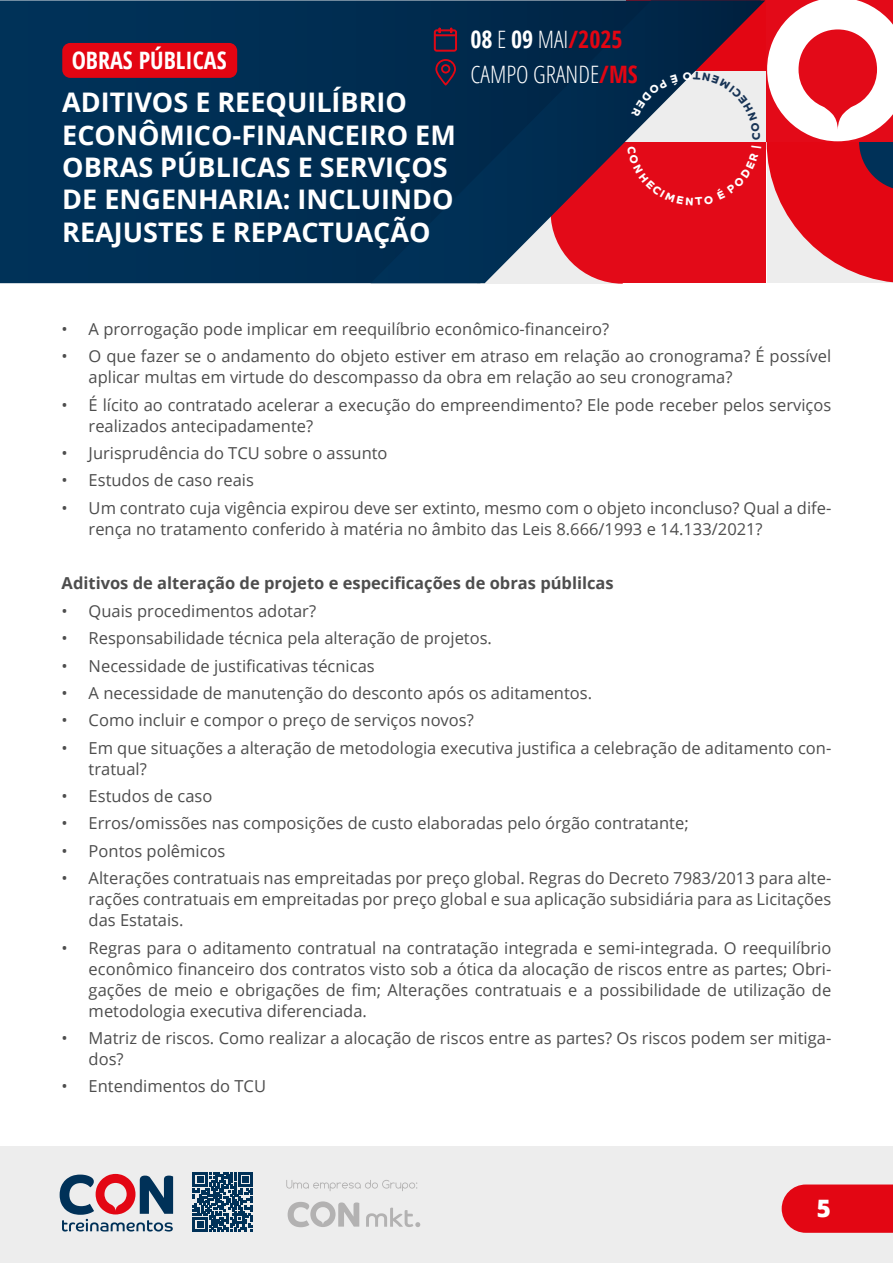
<style>
.page{position:relative;width:893px;height:1263px;background:#fff}
.page>*{position:absolute;margin:0;border:0;box-sizing:border-box;transform-origin:0 0}
.t1{font:700 27px/32.4px "Open Sans";color:#fff}
.t2{font:300 condensed 24px/34.5px "Open Sans";color:#fff}
.t3{font:700 condensed 24px "Open Sans";color:#fff}
.t4{font:800 24px "Open Sans";color:#fff}
.t5{font:16.5px/21px "Open Sans";color:#4d4d4d}
.t6{font:700 16.5px "Open Sans";color:#4d4d4d}
.s1{font-weight:700}
.s2{font-weight:700;color:#e30512}
</style>
<div class="page">
<div style="left:0;top:1146px;width:893px;height:117px;background:#ededed"></div>
<svg style="left:782px;top:1184px;width:111px;height:49px;background:#e3131f"></svg>
<svg style="left:286px;top:1180px;width:131px;height:11px"></svg>
<svg style="left:366px;top:1207px;width:54px;height:20px"></svg>
<svg style="left:288px;top:1201px;width:71px;height:26px"></svg>
<svg style="left:60px;top:1174px;width:113px;height:57px"></svg>
<svg style="left:193px;top:1172px;width:60px;height:60px"></svg>
<div style="left:0;top:0;width:371px;height:283px;background:#003055"></div>
<svg style="left:371px;top:0;width:394px;height:283px;background:#113051"></svg>
<svg style="left:767px;top:0;width:126px;height:283px"></svg>
<svg style="left:433px;top:27px;width:25px;height:25px"></svg>
<svg style="left:435px;top:59px;width:21px;height:26px"></svg>
<div style="left:62px;top:43px;width:175px;height:35px;background:#e30512;border-radius:8px"></div>
<svg style="left:551px;top:72px;width:210px;height:212px;background:#b03d4d"></svg>
<h2 class="t3" style="left:72px;top:44px;width:156px">OBRAS PÚBLICAS</h2>
<h1 class="t1" style="left:62px;top:86px;width:395px">ADITIVOS E REEQUILÍBRIO<br>ECONÔMICO-FINANCEIRO EM<br>OBRAS PÚBLICAS E SERVIÇOS<br>DE ENGENHARIA: INCLUINDO<br>REAJUSTES E REPACTUAÇÃO</h1>
<h2 class="t2" style="left:470px;top:22px;width:169px"><span class="s1">08</span> E <span class="s1">09</span> MAI<span class="s2">/2025<br></span>CAMPO GRANDE<span class="s2">/MS</span></h2>
<p class="t5" style="left:62px;top:318px;width:549px">• A prorrogação pode implicar em reequilíbrio econômico-financeiro?</p>
<p class="t5" style="left:89px;top:345px;width:744px;text-indent:-27px">• O que fazer se o andamento do objeto estiver em atraso em relação ao cronograma? É possível aplicar multas em virtude do descompasso da obra em relação ao seu cronograma?</p>
<p class="t5" style="left:89px;top:394px;width:744px;text-indent:-27px">• É lícito ao contratado acelerar a execução do empreendimento? Ele pode receber pelos serviços realizados antecipadamente?</p>
<p class="t5" style="left:62px;top:442px;width:327px">• Jurisprudência do TCU sobre o assunto</p>
<p class="t5" style="left:62px;top:469px;width:194px">• Estudos de caso reais</p>
<p class="t5" style="left:89px;top:497px;width:744px;text-indent:-27px">• Um contrato cuja vigência expirou deve ser extinto, mesmo com o objeto inconcluso? Qual a dife&shy;rença no tratamento conferido à matéria no âmbito das Leis 8.666/1993 e 14.133/2021?</p>
<p class="t6" style="left:62px;top:572px;width:554px">Aditivos de alteração de projeto e especificações de obras públilcas</p>
<p class="t5" style="left:62px;top:600px;width:256px">• Quais procedimentos adotar?</p>
<p class="t5" style="left:62px;top:627px;width:432px">• Responsabilidade técnica pela alteração de projetos.</p>
<p class="t5" style="left:62px;top:655px;width:315px">• Necessidade de justificativas técnicas</p>
<p class="t5" style="left:62px;top:682px;width:532px">• A necessidade de manutenção do desconto após os aditamentos.</p>
<p class="t5" style="left:62px;top:709px;width:414px">• Como incluir e compor o preço de serviços novos?</p>
<p class="t5" style="left:89px;top:737px;width:744px;text-indent:-27px">• Em que situações a alteração de metodologia executiva justifica a celebração de aditamento con&shy;tratual?</p>
<p class="t5" style="left:62px;top:785px;width:152px">• Estudos de caso</p>
<p class="t5" style="left:62px;top:812px;width:629px">• Erros/omissões nas composições de custo elaboradas pelo órgão contratante;</p>
<p class="t5" style="left:62px;top:840px;width:165px">• Pontos polêmicos</p>
<p class="t5" style="left:89px;top:867px;width:744px;text-align:justify;text-indent:-27px">• Alterações contratuais nas empreitadas por preço global. Regras do Decreto 7983/2013 para alte&shy;rações contratuais em empreitadas por preço global e sua aplicação subsidiária para as Licitações das Estatais.</p>
<p class="t5" style="left:89px;top:937px;width:744px;text-align:justify;text-indent:-27px">• Regras para o aditamento contratual na contratação integrada e semi-integrada. O reequilíbrio econômico financeiro dos contratos visto sob a ótica da alocação de riscos entre as partes; Obri&shy;gações de meio e obrigações de fim; Alterações contratuais e a possibilidade de utilização de metodologia executiva diferenciada.</p>
<p class="t5" style="left:89px;top:1027px;width:744px;text-indent:-27px">• Matriz de riscos. Como realizar a alocação de riscos entre as partes? Os riscos podem ser mitiga&shy;dos?</p>
<p class="t5" style="left:62px;top:1075px;width:206px">• Entendimentos do TCU</p>
<h2 class="t4" style="left:817px;top:1190px;width:16px">5</h2>
</div>
